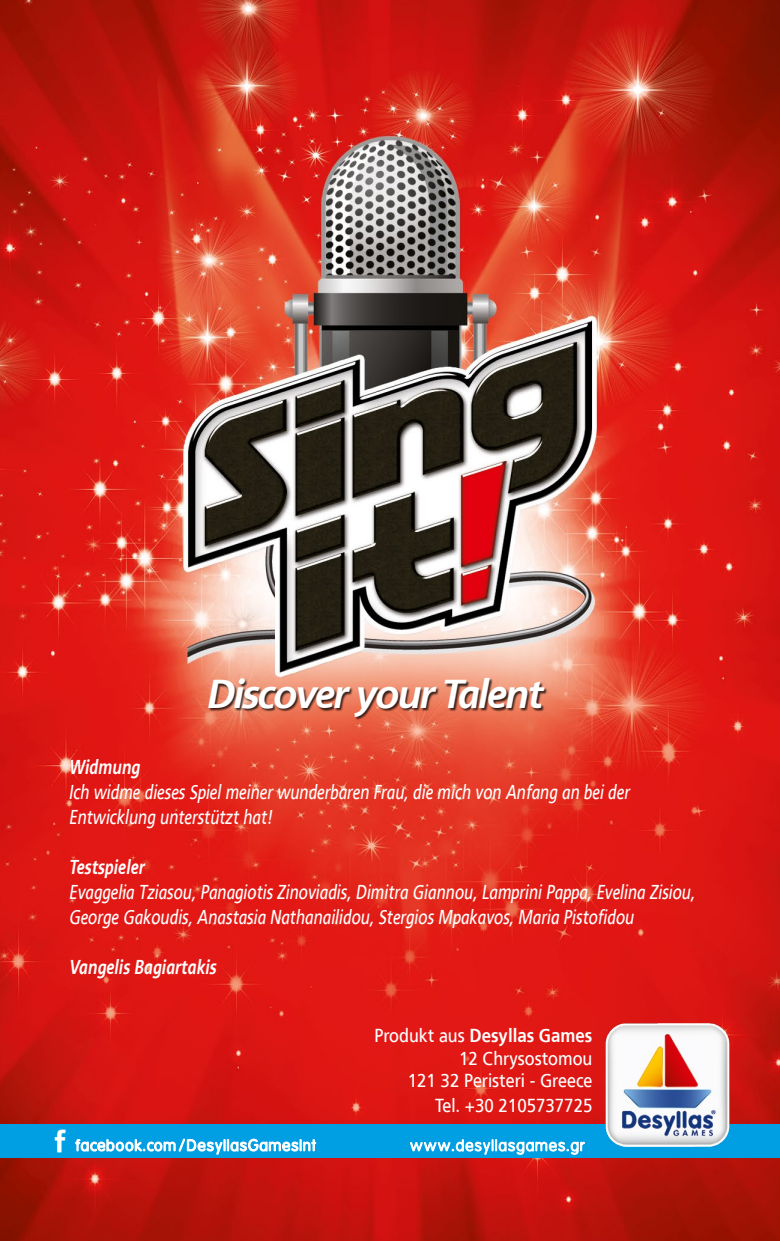
<style>
.page{position:relative;width:780px;height:1241px;background:#fff}
.page>*{position:absolute;margin:0;border:0;box-sizing:border-box;transform-origin:0 0}
.t1{font:italic 700 40px "PF Catalog";letter-spacing:-.05em;color:#fff}
.t2{font:italic 20px/25px "PF Catalog";color:#fff;scale:.8 1}
.t3{font:italic 700 20px "PF Catalog";color:#fff;scale:.8 1}
.t4{font:18.75px/22.5px "PF Catalog";color:#fff;text-align:right;scale:.9 1}
.s1{font-weight:700}
</style>
<div class="page">
<img style="left:0;top:0;width:780px;height:1240px">
<img style="left:206px;top:673px;width:343px;height:49px">
<div style="left:0;top:1124px;width:780px;height:33px;background:#009ee3"></div>
<img style="left:54px;top:1129px;width:12px;height:24px">
<svg style="left:75px;top:1138px;width:242px;height:17px"></svg>
<svg style="left:409px;top:1139px;width:176px;height:20px"></svg>
<img style="left:586px;top:1012px;width:159px;height:135px">
<h1 class="t1" style="left:207px;top:671px;width:338px">Discover your Talent</h1>
<p class="t3" style="left:69px;top:755px;width:90px">Widmung</p>
<p class="t2" style="left:69px;top:779px;width:702px">Ich widme dieses Spiel meiner wunderbaren Frau, die mich von Anfang an bei der<br>Entwicklung unterstützt hat!</p>
<p class="t3" style="left:69px;top:855px;width:96px">Testspieler</p>
<p class="t2" style="left:69px;top:879px;width:784px">Evaggelia Tziasou, Panagiotis Zinoviadis, Dimitra Giannou, Lamprini Pappa, Evelina Zisiou,<br>George Gakoudis, Anastasia Nathanailidou, Stergios Mpakavos, Maria Pistofidou</p>
<p class="t3" style="left:69px;top:955px;width:185px">Vangelis Bagiartakis</p>
<p class="t4" style="left:374px;top:1024px;width:244px">Produkt aus <span class="s1">Desyllas Games<br></span>12 Chrysostomou<br>121 32 Peristeri - Greece</p>
<p class="t4" style="left:435px;top:1094px;width:176px">Tel. +30 2105737725</p>
</div>
